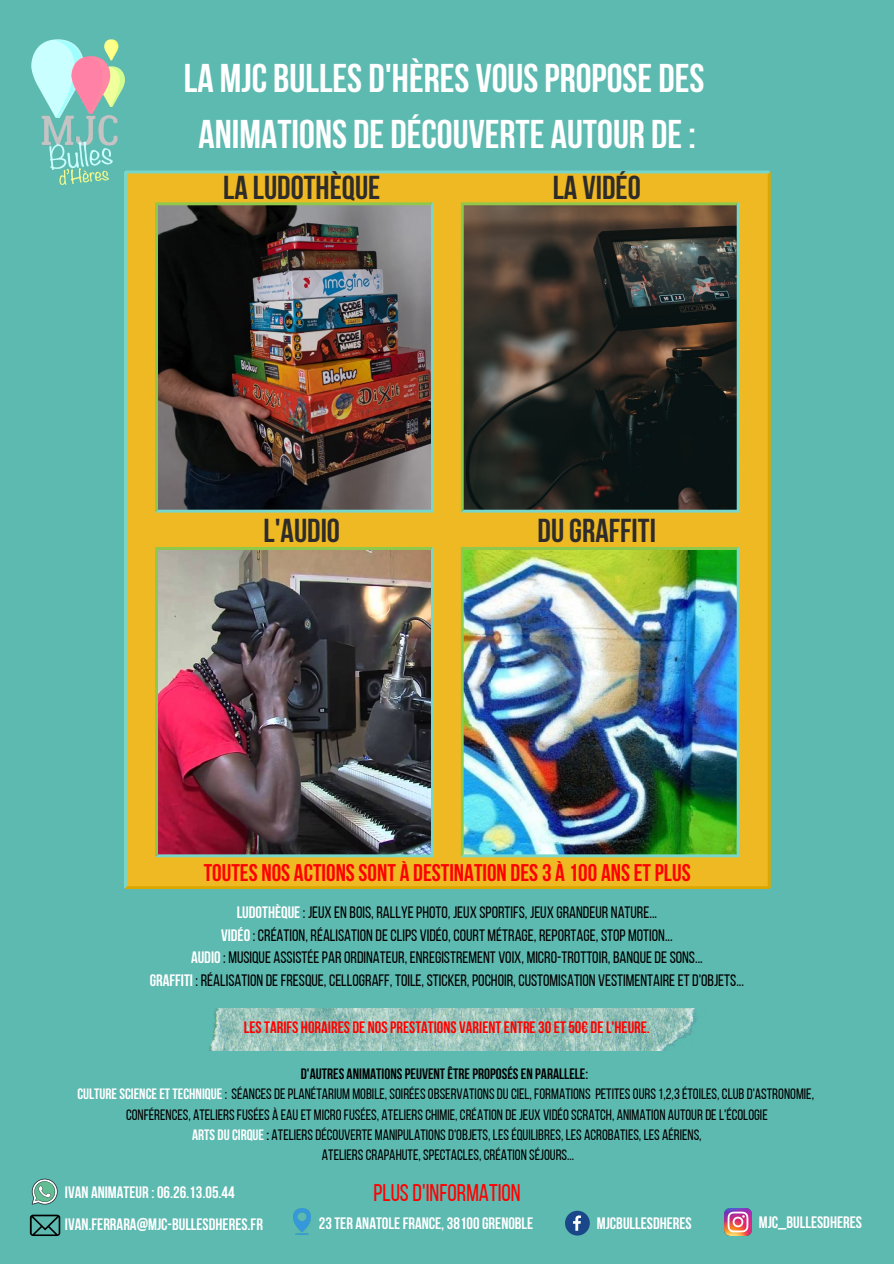
<style>
.page{position:relative;width:894px;height:1264px;background:#fff}
.page>*{position:absolute;margin:0;border:0;box-sizing:border-box;transform-origin:0 0}
.t1{font:700 39.9px "Bebas Neue";color:#fff}
.t2{font:700 33px "Bebas Neue";color:#2e2c2b}
.t3{font:700 24px "Bebas Neue";color:#f00}
.t4{font:24px "Bebas Neue";color:#f00}
.t5{font:16.5px "Bebas Neue";color:#000}
.t6{font:700 16.5px "Bebas Neue";color:#fff}
.t7{font:700 16.5px "Bebas Neue";color:#f00}
.t8{font:15px "Bebas Neue";color:#000}
.t9{font:700 15px "Bebas Neue";color:#000}
.s1{font-weight:700;color:#fff}
.s2{font-weight:700}
</style>
<div class="page">
<div style="left:0;top:0;width:893px;height:1263px;background:#5dbab0"></div>
<svg style="left:124px;top:170px;width:645px;height:718px;background:#e5ba2e"></svg>
<img style="left:155px;top:202px;width:583px;height:655px">
<img style="left:32px;top:39px;width:92px;height:146px">
<img style="left:209px;top:1008px;width:488px;height:42px">
<svg style="left:32px;top:1178px;width:26px;height:26px"></svg>
<img style="left:293px;top:1208px;width:17px;height:26px">
<svg style="left:565px;top:1210px;width:24px;height:25px"></svg>
<img style="left:724px;top:1208px;width:27px;height:27px">
<svg style="left:30px;top:1214px;width:30px;height:21px"></svg>
<p class="t1" style="left:184px;top:62px;width:522px">LA MJC BULLES D'HÈRES VOUSPROPOSE DES</p>
<p class="t1" style="left:198px;top:118px;width:498px">ANIMATIONS DE DÉCOUVERTE AUTOUR DE:</p>
<p class="t2" style="left:223px;top:174px;width:159px">LA LUDOTHÈQUE</p>
<p class="t2" style="left:552px;top:174px;width:90px">LA VIDÉO</p>
<p class="t2" style="left:263px;top:517px;width:78px">L'AUDIO</p>
<p class="t2" style="left:537px;top:517px;width:120px">DUGRAFFITI</p>
<p class="t3" style="left:204px;top:862px;width:488px">TOUTES NOS ACTIONSSONT À DESTINATION DES3 À 100 ANSETPLUS</p>
<p class="t5" style="left:236px;top:905px;width:422px"><span class="s1">LUDOTHÈQUE</span>: JEUX EN BOIS, RALLYEPHOTO, JEUX SPORTIFS, JEUX GRANDEUR NATURE...</p>
<p class="t5" style="left:221px;top:928px;width:453px"><span class="s1">VIDÉO</span>: CRÉATION, RÉALISATION DECLIPS VIDÉO, COURT MÉTRAGE, REPORTAGE, STOP MOTION...</p>
<p class="t5" style="left:191px;top:950px;width:513px"><span class="s1">AUDIO</span>: MUSIQUE ASSISTÉEPARORDINATEUR, ENREGISTREMENT VOIX, MICRO-TROTTOIR, BANQUEDESONS...</p>
<p class="t5" style="left:150px;top:973px;width:595px"><span class="s1">GRAFFITI</span> : RÉALISATION DEFRESQUE, CELLOGRAFF, TOILE, STICKER, POCHOIR, CUSTOMISATION VESTIMENTAIREETD'OBJETS...</p>
<p class="t7" style="left:244px;top:1020px;width:407px">LESTARIFS HORAIRES DE NOSPRESTATIONS VARIENTENTRE30ET50€ DEL'HEURE.</p>
<p class="t9" style="left:301px;top:1067px;width:289px">D'AUTRES ANIMATIONSPEUVENTÊTREPROPOSÉSEN PARALLELE:</p>
<p class="t8" style="left:77px;top:1088px;width:738px"><span class="s1">CULTURESCIENCEETTECHNIQUE</span>: SÉANCESDEPLANÉTARIUM MOBILE, SOIRÉESOBSERVATIONSDUCIEL, FORMATIONS PETITESOURS1,2,3ÉTOILES, CLUBD'ASTRONOMIE,</p>
<p class="t8" style="left:126px;top:1108px;width:643px">CONFÉRENCES, ATELIERSFUSÉES À EAUET MICROFUSÉES, ATELIERSCHIMIE, CRÉATION DEJEUX VIDÉOSCRATCH, ANIMATION AUTOURDEL'ÉCOLOGIE</p>
<p class="t8" style="left:192px;top:1128px;width:511px"><span class="s1">ARTS DUCIRQUE</span><span class="s2">:</span> ATELIERSDÉCOUVERTE MANIPULATIONSD'OBJETS, LESÉQUILIBRES, LES ACROBATIES, LES AÉRIENS,</p>
<p class="t8" style="left:322px;top:1148px;width:254px">ATELIERSCRAPAHUTE, SPECTACLES, CRÉATION SÉJOURS...</p>
<p class="t6" style="left:65px;top:1185px;width:171px">IVAN ANIMATEUR : 06.26.13.05.44</p>
<p class="t6" style="left:65px;top:1217px;width:199px">IVAN.FERRARA@MJC-BULLESDHERES.FR</p>
<p class="t4" style="left:373px;top:1183px;width:149px">PLUSD'INFORMATION</p>
<p class="t6" style="left:319px;top:1216px;width:216px">23TER ANATOLEFRANCE, 38100GRENOBLE</p>
<p class="t6" style="left:596px;top:1216px;width:96px">MJCBULLESDHERES</p>
<p class="t6" style="left:758px;top:1215px;width:105px">MJC_BULLESDHERES</p>
</div>
